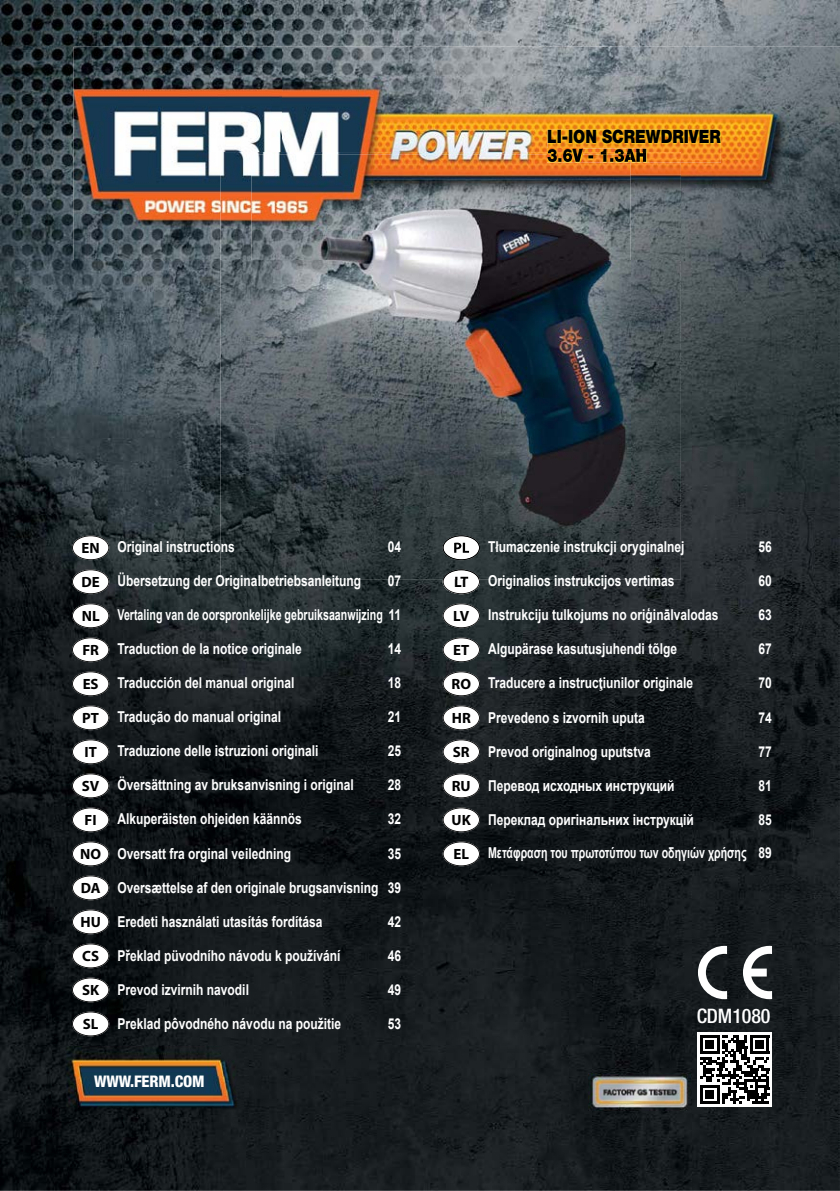
<style>
.page{position:relative;width:840px;height:1191px;background:#fff}
.page>*{position:absolute;margin:0;border:0;box-sizing:border-box;transform-origin:0 0}
.t1{font:500 condensed 20px "Helvetica Neue LT Std";letter-spacing:-.005em;color:#fff}
.t2{font:900 18.4px/18.8px "Helvetica Neue LT Std";color:#000;scale:.83 1}
.t3{font:800 condensed 16px "Helvetica Neue LT Std";letter-spacing:-.01em;color:#fff}
.t4{font:700 15px "Arial";color:#fff;scale:.8 1}
.t5{font:700 15px "Arial";color:#fff;scale:.71 1}
.t6{font:700 14.8px "Myriad Pro";color:#000}
</style>
<div class="page">
<img style="left:0;top:0;width:839px;height:1190px">
<svg style="left:697px;top:946px;width:29px;height:53px"></svg>
<svg style="left:742px;top:946px;width:29px;height:53px"></svg>
<svg style="left:442px;top:603px;width:37px;height:25px"></svg>
<svg style="left:442px;top:637px;width:37px;height:25px"></svg>
<svg style="left:442px;top:671px;width:37px;height:25px"></svg>
<svg style="left:442px;top:705px;width:37px;height:25px"></svg>
<svg style="left:442px;top:739px;width:37px;height:25px"></svg>
<svg style="left:442px;top:773px;width:37px;height:25px"></svg>
<svg style="left:442px;top:807px;width:37px;height:25px"></svg>
<svg style="left:442px;top:841px;width:37px;height:25px"></svg>
<img style="left:839px;top:47px;width:1px;height:213px">
<img style="left:73px;top:47px;width:209px;height:213px">
<img style="left:282px;top:47px;width:557px;height:141px">
<img style="left:680px;top:188px;width:159px;height:72px">
<img style="left:547px;top:130px;width:173px;height:33px">
<img style="left:547px;top:149px;width:24px;height:3px">
<img style="left:583px;top:149px;width:63px;height:3px">
<div style="left:697px;top:1032px;width:74px;height:74px;background:#fff"></div>
<svg style="left:700px;top:1035px;width:68px;height:69px"></svg>
<img style="left:588px;top:1073px;width:102px;height:37px">
<img style="left:53px;top:1046px;width:196px;height:70px">
<img style="left:220px;top:152px;width:460px;height:427px">
<img style="left:442px;top:535px;width:37px;height:25px">
<img style="left:454px;top:542px;width:15px;height:11px">
<svg style="left:442px;top:569px;width:37px;height:25px"></svg>
<img style="left:571px;top:152px;width:109px;height:11px">
<img style="left:547px;top:152px;width:24px;height:2px">
<img style="left:583px;top:152px;width:63px;height:10px">
<img style="left:251px;top:154px;width:379px;height:379px">
<img style="left:547px;top:154px;width:83px;height:9px">
<img style="left:583px;top:154px;width:47px;height:8px">
<svg style="left:572px;top:149px;width:11px;height:13px"></svg>
<svg style="left:72px;top:535px;width:37px;height:25px"></svg>
<svg style="left:72px;top:569px;width:37px;height:25px"></svg>
<svg style="left:72px;top:603px;width:37px;height:25px"></svg>
<svg style="left:72px;top:637px;width:37px;height:25px"></svg>
<svg style="left:72px;top:671px;width:37px;height:25px"></svg>
<svg style="left:72px;top:705px;width:37px;height:25px"></svg>
<svg style="left:72px;top:739px;width:37px;height:25px"></svg>
<svg style="left:72px;top:773px;width:37px;height:25px"></svg>
<svg style="left:72px;top:807px;width:37px;height:25px"></svg>
<svg style="left:72px;top:841px;width:37px;height:25px"></svg>
<svg style="left:72px;top:875px;width:37px;height:25px"></svg>
<svg style="left:72px;top:909px;width:37px;height:25px"></svg>
<svg style="left:72px;top:943px;width:37px;height:25px"></svg>
<svg style="left:72px;top:977px;width:37px;height:25px"></svg>
<svg style="left:72px;top:1011px;width:37px;height:25px"></svg>
<p class="t2" style="left:547px;top:127px;width:211px">LI-ION SCREWDRIVER<br>3.6V - 1.3AH</p>
<p class="t6" style="left:81px;top:538px;width:20px">EN</p>
<p class="t6" style="left:81px;top:572px;width:20px">DE</p>
<p class="t6" style="left:82px;top:606px;width:19px">NL</p>
<p class="t6" style="left:82px;top:640px;width:18px">FR</p>
<p class="t6" style="left:83px;top:674px;width:17px">ES</p>
<p class="t6" style="left:82px;top:708px;width:18px">PT</p>
<p class="t6" style="left:84px;top:742px;width:14px">IT</p>
<p class="t6" style="left:82px;top:776px;width:19px">SV</p>
<p class="t6" style="left:85px;top:810px;width:14px">FI</p>
<p class="t6" style="left:80px;top:844px;width:22px">NO</p>
<p class="t6" style="left:81px;top:878px;width:21px">DA</p>
<p class="t6" style="left:80px;top:912px;width:22px">HU</p>
<p class="t6" style="left:82px;top:946px;width:18px">CS</p>
<p class="t6" style="left:82px;top:980px;width:19px">SK</p>
<p class="t6" style="left:83px;top:1014px;width:17px">SL</p>
<p class="t4" style="left:117px;top:537px;width:148px">Original instructions</p>
<p class="t4" style="left:387px;top:537px;width:18px">04</p>
<p class="t4" style="left:117px;top:571px;width:306px">Übersetzung der Originalbetriebsanleitung</p>
<p class="t4" style="left:387px;top:571px;width:18px">07</p>
<p class="t5" style="left:117px;top:605px;width:401px">Vertaling van de oorspronkelijke gebruiksaanwijzing 11</p>
<p class="t4" style="left:117px;top:639px;width:232px">Traduction de la notice originale</p>
<p class="t4" style="left:387px;top:639px;width:18px">14</p>
<p class="t4" style="left:117px;top:673px;width:222px">Traducción del manual original</p>
<p class="t4" style="left:387px;top:673px;width:18px">18</p>
<p class="t4" style="left:117px;top:707px;width:206px">Tradução do manual original</p>
<p class="t4" style="left:387px;top:707px;width:18px">21</p>
<p class="t4" style="left:117px;top:741px;width:252px">Traduzione delle istruzioni originali</p>
<p class="t4" style="left:387px;top:741px;width:18px">25</p>
<p class="t4" style="left:117px;top:775px;width:297px">Översättning av bruksanvisning i original</p>
<p class="t4" style="left:387px;top:775px;width:18px">28</p>
<p class="t4" style="left:117px;top:809px;width:232px">Alkuperäisten ohjeiden käännös</p>
<p class="t4" style="left:387px;top:809px;width:18px">32</p>
<p class="t4" style="left:117px;top:843px;width:218px">Oversatt fra orginal veiledning</p>
<p class="t4" style="left:387px;top:843px;width:18px">35</p>
<p class="t4" style="left:117px;top:877px;width:356px">Oversættelse af den originale brugsanvisning 39</p>
<p class="t4" style="left:117px;top:911px;width:257px">Eredeti használati utasítás fordítása</p>
<p class="t4" style="left:387px;top:911px;width:18px">42</p>
<p class="t4" style="left:117px;top:945px;width:280px">Překlad püvodního návodu k používání</p>
<p class="t4" style="left:387px;top:945px;width:18px">46</p>
<p class="t4" style="left:117px;top:979px;width:166px">Prevod izvirnih navodil</p>
<p class="t4" style="left:387px;top:979px;width:18px">49</p>
<p class="t4" style="left:117px;top:1013px;width:281px">Preklad pôvodného návodu na použitie</p>
<p class="t4" style="left:387px;top:1013px;width:18px">53</p>
<p class="t3" style="left:94px;top:1071px;width:112px">WWW.FERM.COM</p>
<p class="t6" style="left:454px;top:572px;width:16px">LT</p>
<p class="t6" style="left:453px;top:606px;width:18px">LV</p>
<p class="t6" style="left:453px;top:640px;width:18px">ET</p>
<p class="t6" style="left:451px;top:674px;width:21px">RO</p>
<p class="t6" style="left:451px;top:708px;width:21px">HR</p>
<p class="t6" style="left:452px;top:742px;width:18px">SR</p>
<p class="t6" style="left:451px;top:776px;width:20px">RU</p>
<p class="t6" style="left:451px;top:810px;width:21px">UK</p>
<p class="t6" style="left:453px;top:844px;width:17px">EL</p>
<p class="t4" style="left:488px;top:537px;width:247px">Tłumaczenie instrukcji oryginalnej</p>
<p class="t4" style="left:758px;top:537px;width:18px">56</p>
<p class="t4" style="left:488px;top:571px;width:234px">Originalios instrukcijos vertimas</p>
<p class="t4" style="left:758px;top:571px;width:18px">60</p>
<p class="t4" style="left:488px;top:605px;width:289px">Instrukciju tulkojums no oriģinālvalodas</p>
<p class="t4" style="left:758px;top:605px;width:18px">63</p>
<p class="t4" style="left:488px;top:639px;width:237px">Algupärase kasutusjuhendi tõlge</p>
<p class="t4" style="left:758px;top:639px;width:18px">67</p>
<p class="t4" style="left:488px;top:673px;width:257px">Traducere a instrucţiunilor originale</p>
<p class="t4" style="left:758px;top:673px;width:18px">70</p>
<p class="t4" style="left:488px;top:707px;width:197px">Prevedeno s izvornih uputa</p>
<p class="t4" style="left:758px;top:707px;width:18px">74</p>
<p class="t4" style="left:488px;top:741px;width:205px">Prevod originalnog uputstva</p>
<p class="t4" style="left:758px;top:741px;width:18px">77</p>
<p class="t4" style="left:488px;top:775px;width:234px">Перевод исходных инструкций</p>
<p class="t4" style="left:758px;top:775px;width:18px">81</p>
<p class="t4" style="left:488px;top:809px;width:259px">Переклад оригінальних інструкцій</p>
<p class="t4" style="left:758px;top:809px;width:18px">85</p>
<p class="t5" style="left:488px;top:843px;width:401px">Μετάφραση του πρωτοτύπου των οδηγιών χρήσης 89</p>
<h1 class="t1" style="left:696px;top:1003px;width:75px">CDM1080</h1>
</div>
